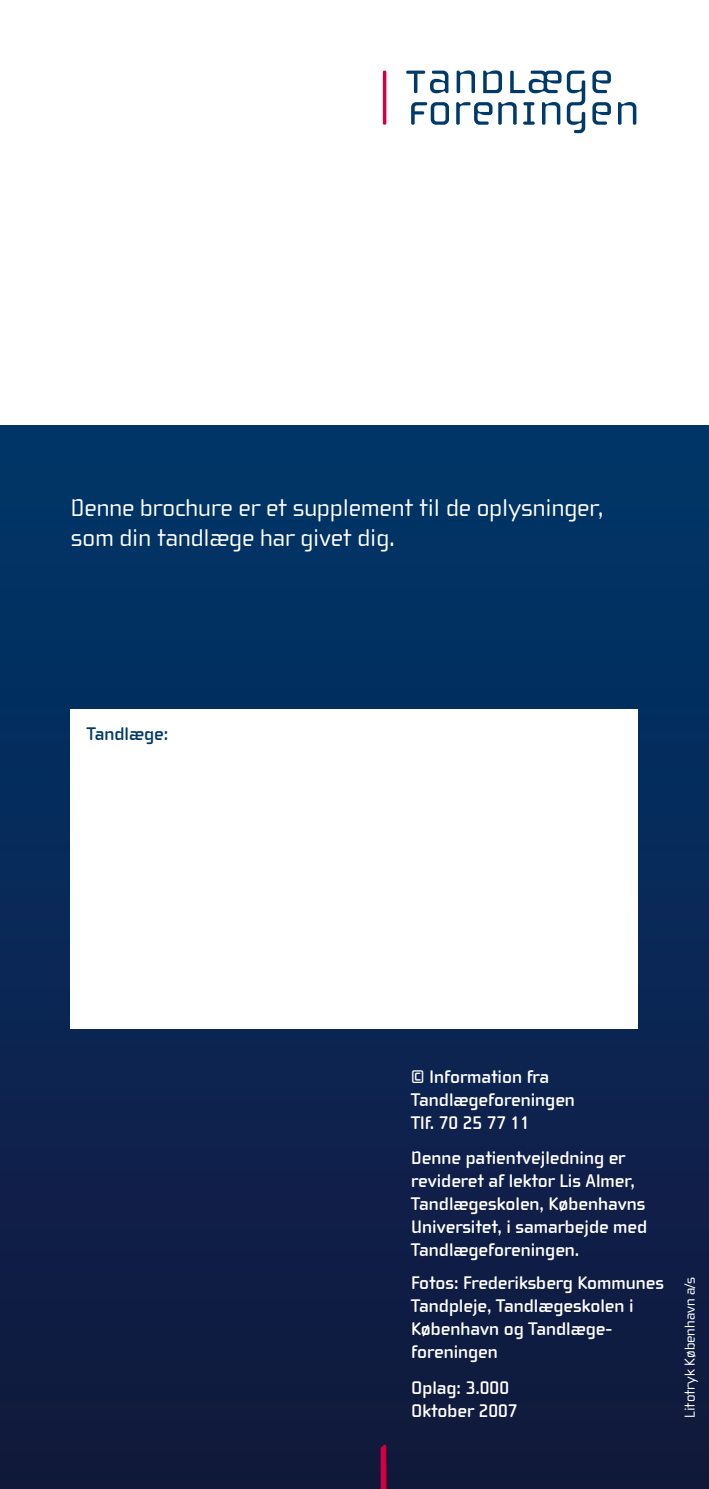
<style>
.page{position:relative;width:709px;height:1489px;background:#fff}
.page>*{position:absolute;margin:0;border:0;box-sizing:border-box;transform-origin:0 0}
.t1{font:25px/30px "Cholla Wide OT";color:#fff}
.t2{font:700 18.75px/23px "Cholla Wide OT";color:#fff}
.t3{font:700 18.75px "Cholla Wide OT";color:#003a6a}
.t4{font:15px "Cholla Wide OT";color:#fff}
</style>
<div class="page">
<div style="left:0;top:425px;width:709px;height:1063px;background:linear-gradient(to bottom,#00386c,#13183c)"></div>
<svg style="left:406px;top:71px;width:42px;height:22px"></svg>
<svg style="left:456px;top:70px;width:19px;height:23px"></svg>
<svg style="left:483px;top:70px;width:19px;height:23px"></svg>
<svg style="left:411px;top:102px;width:38px;height:23px"></svg>
<svg style="left:498px;top:102px;width:18px;height:23px"></svg>
<svg style="left:523px;top:102px;width:11px;height:23px"></svg>
<svg style="left:542px;top:102px;width:18px;height:23px"></svg>
<svg style="left:618px;top:102px;width:18px;height:23px"></svg>
<svg style="left:567px;top:71px;width:18px;height:62px"></svg>
<svg style="left:592px;top:71px;width:19px;height:22px"></svg>
<svg style="left:592px;top:102px;width:19px;height:23px"></svg>
<svg style="left:456px;top:102px;width:36px;height:23px"></svg>
<svg style="left:510px;top:71px;width:51px;height:22px"></svg>
<hr style="left:383px;top:71px;width:3px;height:54px;background:#d30043">
<hr style="left:383px;top:1445px;width:3px;height:43px;background:#cd003a">
<svg style="left:380px;top:1446px;width:3px;height:42px"></svg>
<div style="left:71px;top:709px;width:567px;height:319px;background:#fff"></div>
<svg style="left:51px;top:1413px;width:10px;height:12px"></svg>
<h1 class="t1" style="left:71px;top:492px;width:534px">Denne brochure er et supplement til de oplysninger, som din tandlæge har givet dig.</h1>
<p class="t3" style="left:87px;top:723px;width:83px">Tandlæge:</p>
<p class="t2" style="left:411px;top:1065px;width:165px">© Information fra<br>Tandlægeforeningen<br>Tlf. 70 25 77 11</p>
<p class="t2" style="left:411px;top:1146px;width:237px">Denne patientvejledning er revideret af lektor Lis Almer,<br>Tandlægeskolen, Københavns<br>Universitet, i samarbejde med<br>Tandlægeforeningen.</p>
<p class="t2" style="left:411px;top:1271px;width:254px">Fotos: Frederiksberg Kommunes<br>Tandpleje, Tandlægeskolen i<br>København og Tandlæge&shy;foreningen</p>
<p class="t2" style="left:411px;top:1376px;width:108px">Oplag: 3.000<br>Oktober 2007</p>
<p class="t4" style="left:681px;top:1417px;width:143px;rotate:-90deg">Litotryk København a/s</p>
</div>
